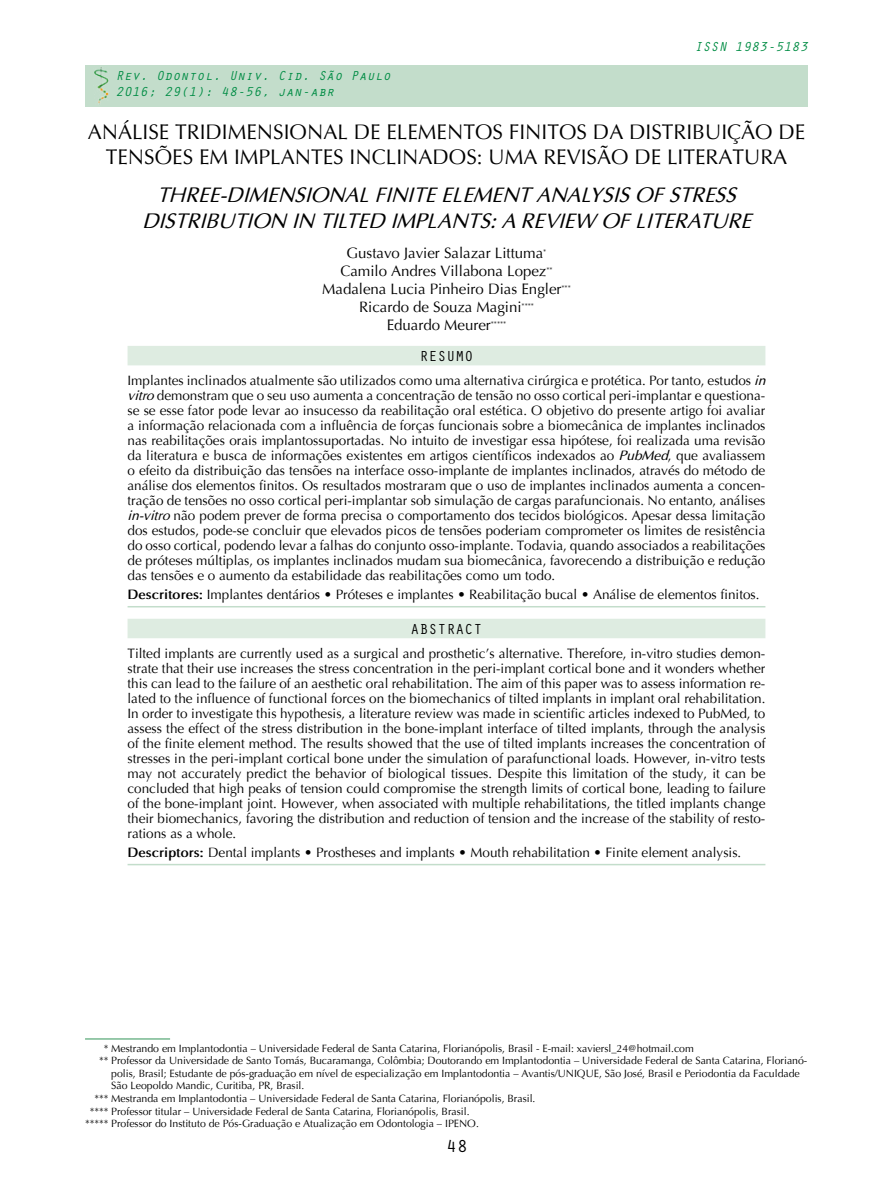
<style>
.page{position:relative;width:893px;height:1191px;background:#fff}
.page>*{position:absolute;margin:0;border:0;box-sizing:border-box;transform-origin:0 0}
.t1{font:21px/25.2px "Optima";color:#000;text-align:center}
.t2{font:italic 21px/25.2px "Optima";color:#000;text-align:center}
.t3{font:18px "Orator Std";color:#000}
.t4{font:15px/18px "Optima";color:#000;text-align:center}
.t5{font:15px "Orator Std";color:#000}
.t6{font:13.5px/15px "Optima";color:#000;text-align:justify}
.t7{font:italic 13.5px/16.2px "Orator Std";color:#008c44}
.t8{font:10.5px "Optima";color:#000}
.s1{font-style:italic}
.s2{font-weight:700}
.s3{color:#fff}
</style>
<div class="page">
<div style="left:85px;top:65px;width:723px;height:41px;background:#c3ddcb"></div>
<div style="left:128px;top:346px;width:637px;height:19px;background:#deece1"></div>
<hr style="left:128px;top:606px;width:637px;height:1px;background:#c3ddcb">
<div style="left:128px;top:619px;width:637px;height:19px;background:#deece1"></div>
<hr style="left:128px;top:864px;width:637px;height:1px;background:#c3ddcb">
<hr style="left:85px;top:1038px;width:85px;height:1px;background:#76b88f">
<p class="t7" style="left:116px;top:66px;width:277px">Rev. Odontol. Univ. Cid. São Paulo<br>2016; 29(1): 48-56, jan-abr</p>
<p class="t7" style="left:694px;top:38px;width:115px">ISSN 1983-5183</p>
<h1 class="t1" style="left:88px;top:120px;width:719px">ANÁLISE TRIDIMENSIONAL DE ELEMENTOS FINITOS DA DISTRIBUIÇÃO DE<br>TENSÕES EM IMPLANTES INCLINADOS: UMA REVISÃO DE LITERATURA</h1>
<h1 class="t2" style="left:142px;top:183px;width:610px">THREE-DIMENSIONAL FINITE ELEMENT ANALYSIS OF STRESS<br>DISTRIBUTION IN TILTED IMPLANTS: A REVIEW OF LITERATURE</h1>
<p class="t4" style="left:322px;top:244px;width:250px">Gustavo Javier Salazar Littuma<sup>*<br></sup>Camilo Andres Villabona Lopez<sup>**<br></sup>Madalena Lucia Pinheiro Dias Engler<sup>***<br></sup>Ricardo de Souza Magini<sup>****<br></sup>Eduardo Meurer<sup>*****</sup></p>
<p class="t5" style="left:419px;top:345px;width:55px">RESUMO</p>
<p class="t6" style="left:128px;top:373px;width:639px">Implantes inclinados atualmente são utilizados como uma alternativa cirúrgica e protética. Por tanto, estudos <span class="s1">in vitro</span> demonstram que o seu uso aumenta a concentração de tensão no osso cortical peri-implantar e questiona&shy;se se esse fator pode levar ao insucesso da reabilitação oral estética. O objetivo do presente artigo foi avaliar a informação relacionada com a influência de forças funcionais sobre a biomecânica de implantes inclinados nas reabilitações orais implantossuportadas. No intuito de investigar essa hipótese, foi realizada uma revisão da literatura e busca de informações existentes em artigos científicos indexados ao <span class="s1">PubMed</span>, que avaliassem o efeito da distribuição das tensões na interface osso-implante de implantes inclinados, através do método de análise dos elementos finitos. Os resultados mostraram que o uso de implantes inclinados aumenta a concen&shy;tração de tensões no osso cortical peri-implantar sob simulação de cargas parafuncionais. No entanto, análises <span class="s1">in-vitro</span> não podem prever de forma precisa o comportamento dos tecidos biológicos. Apesar dessa limitação dos estudos, pode-se concluir que elevados picos de tensões poderiam comprometer os limites de resistência do osso cortical, podendo levar a falhas do conjunto osso-implante. Todavia, quando associados a reabilitações de próteses múltiplas, os implantes inclinados mudam sua biomecânica, favorecendo a distribuição e redução das tensões e o aumento da estabilidade das reabilitações como um todo.</p>
<p class="t6" style="left:128px;top:587px;width:633px"><span class="s2">Descritores:</span> Implantes dentários • Próteses e implantes • Reabilitação bucal • Análise de elementos finitos.</p>
<p class="t5" style="left:410px;top:618px;width:73px">ABSTRACT</p>
<p class="t6" style="left:128px;top:645px;width:639px">Tilted implants are currently used as a surgical and prosthetic’s alternative. Therefore, in-vitro studies demon&shy;strate that their use increases the stress concentration in the peri-implant cortical bone and it wonders whether this can lead to the failure of an aesthetic oral rehabilitation. The aim of this paper was to assess information re&shy;lated to the influence of functional forces on the biomechanics of tilted implants in implant oral rehabilitation.<br>In order to investigate this hypothesis, a literature review was made in scientific articles indexed to PubMed, to assess the effect of the stress distribution in the bone-implant interface of tilted implants, through the analysis of the finite element method. The results showed that the use of tilted implants increases the concentration of stresses in the peri-implant cortical bone under the simulation of parafunctional loads. However, in-vitro tests may not accurately predict the behavior of biological tissues. Despite this limitation of the study, it can be concluded that high peaks of tension could compromise the strength limits of cortical bone, leading to failure of the bone-implant joint. However, when associated with multiple rehabilitations, the titled implants change their biomechanics, favoring the distribution and reduction of tension and the increase of the stability of resto&shy;rations as a whole.</p>
<p class="t6" style="left:128px;top:845px;width:615px"><span class="s2">Descriptors:</span> Dental implants • Prostheses and implants • Mouth rehabilitation • Finite element analysis.</p>
<p class="t8" style="left:85px;top:1041px;width:610px"><span class="s3">****</span>* Mestrando em Implantodontia – Universidade Federal de Santa Catarina, Florianópolis, Brasil - E-mail: xaviersl_24@hotmail.com</p>
<p class="t8" style="left:85px;top:1054px;width:724px"><span class="s3">***</span>** Professor da Universidade de Santo Tomás, Bucaramanga, Colômbia; Doutorando em Implantodontia – Universidade Federal de Santa Catarina, Florianó-</p>
<p class="t8" style="left:111px;top:1066px;width:690px">polis, Brasil; Estudante de pós-graduação em nível de especialização em Implantodontia – Avantis/UNIQUE, São José, Brasil e Periodontia da Faculdade</p>
<p class="t8" style="left:111px;top:1079px;width:195px">São Leopoldo Mandic, Curitiba, PR, Brasil.</p>
<p class="t8" style="left:85px;top:1091px;width:452px"><span class="s3">**</span>*** Mestranda em Implantodontia – Universidade Federal de Santa Catarina, Florianópolis, Brasil.</p>
<p class="t8" style="left:85px;top:1104px;width:386px"><span class="s3">*</span>**** Professor titular – Universidade Federal de Santa Catarina, Florianópolis, Brasil.</p>
<p class="t8" style="left:85px;top:1117px;width:395px">***** Professor do Instituto de Pós-Graduação e Atualização em Odontologia – IPENO.</p>
<h2 class="t3" style="left:446px;top:1133px;width:23px">48</h2>
</div>
